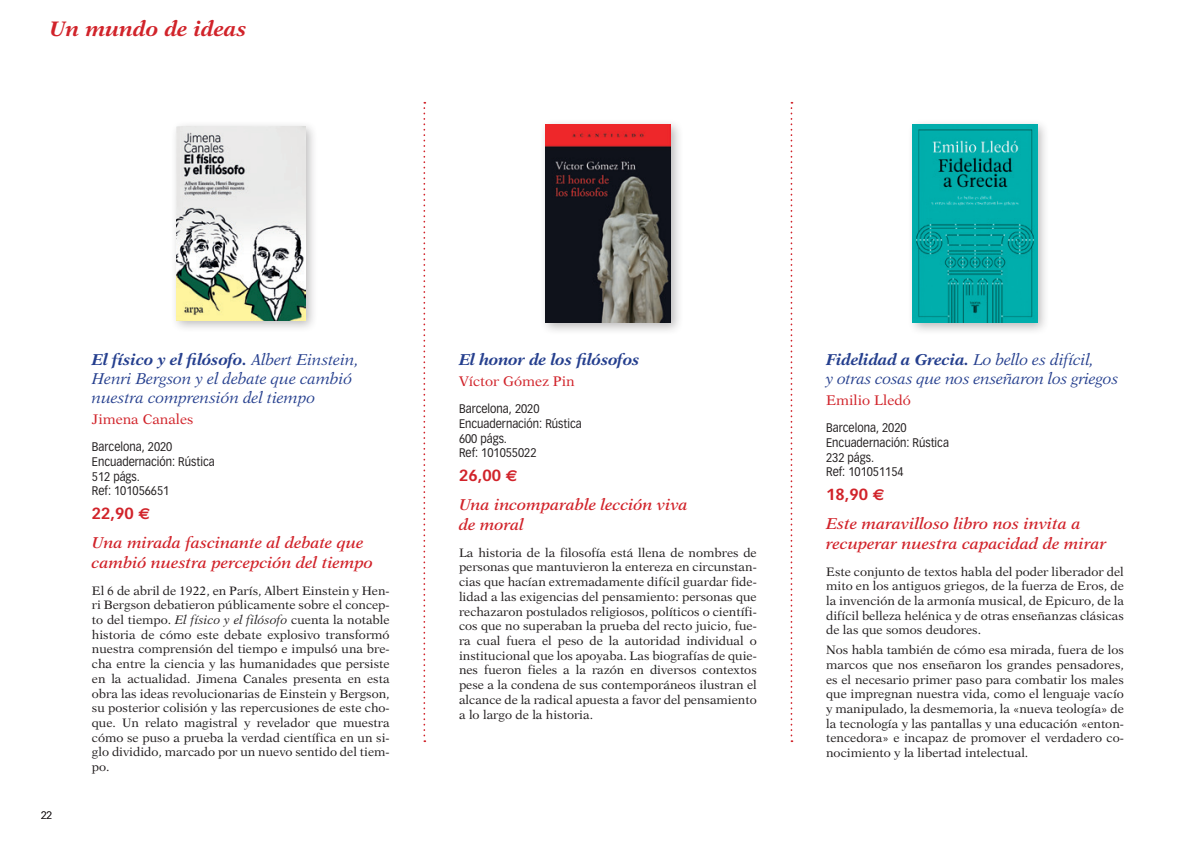
<style>
.page{position:relative;width:1191px;height:844px;background:#fff}
.page>*{position:absolute;margin:0;border:0;box-sizing:border-box;transform-origin:0 0}
.t1{font:italic 700 21px "New Aster";color:#d1232a}
.t2{font:italic 15.75px/18.9px "New Aster";letter-spacing:-.01em;color:#253f8e}
.t3{font:italic 600 15.75px/19.2px "New Aster";color:#d1232a}
.t4{font:italic 700 15.75px "New Aster";letter-spacing:-.01em;color:#253f8e}
.t5{font:700 15.75px "Vectora LH";color:#d1232a}
.t6{font:14px "New Aster";color:#d1232a}
.t7{font:12.25px/14.7px "New Aster";color:#231f20;text-align:justify}
.t8{font:12.25px/14.7px "Vectora LH";color:#231f20;scale:.9 1}
.t9{font:300 10.5px "Vectora LH";color:#231f20}
.s1{font-weight:700}
.s2{font-family:"Euro Sans"}
.s3{font-style:italic}
</style>
<div class="page">
<svg style="left:423px;top:102px;width:2px;height:639px"></svg>
<svg style="left:790px;top:102px;width:2px;height:639px"></svg>
<div style="left:170px;top:121px;width:148px;height:212px;background:#231f20;opacity:.3"></div>
<img style="left:176px;top:126px;width:129px;height:194px">
<div style="left:539px;top:118px;width:144px;height:218px;background:#231f20;opacity:.3"></div>
<img style="left:545px;top:124px;width:126px;height:198px">
<div style="left:907px;top:118px;width:142px;height:218px;background:#231f20;opacity:.3"></div>
<img style="left:913px;top:124px;width:124px;height:198px">
<h1 class="t1" style="left:50px;top:16px;width:199px">Un mundo de ideas</h1>
<p class="t9" style="left:41px;top:809px;width:12px">22</p>
<p class="t2" style="left:92px;top:350px;width:269px"><span class="s1">El físico y el filósofo.</span> Albert Einstein,<br>Henri Bergson y el debate que cambió nuestra comprensión del tiempo</p>
<p class="t6" style="left:92px;top:411px;width:103px">Jimena Canales</p>
<p class="t8" style="left:92px;top:439px;width:138px">Barcelona, 2020<br>Encuadernación: Rústica<br>512 págs.<br>Ref: 101056651</p>
<p class="t5" style="left:92px;top:504px;width:60px">22,90 <span class="s2">€</span></p>
<p class="t3" style="left:92px;top:533px;width:283px">Una mirada fascinante al debate que cambió nuestra percepción del tiempo</p>
<p class="t7" style="left:92px;top:582px;width:299px">El 6 de abril de 1922, en París, Albert Einstein y Hen&shy;ri Bergson debatieron públicamente sobre el concep&shy;to del tiempo. <span class="s3">El físico y el filósofo</span> cuenta la notable historia de cómo este debate explosivo transformó nuestra comprensión del tiempo e impulsó una bre&shy;cha entre la ciencia y las humanidades que persiste en la actualidad. Jimena Canales presenta en esta obra las ideas revolucionarias de Einstein y Bergson, su posterior colisión y las repercusiones de este cho&shy;que. Un relato magistral y revelador que muestra cómo se puso a prueba la verdad científica en un si&shy;glo dividido, marcado por un nuevo sentido del tiem&shy;po.</p>
<p class="t4" style="left:459px;top:350px;width:182px">El honor de los filósofos</p>
<p class="t6" style="left:459px;top:373px;width:117px">Víctor Gómez Pin</p>
<p class="t8" style="left:459px;top:401px;width:138px">Barcelona, 2020<br>Encuadernación: Rústica<br>600 págs.<br>Ref: 101055022</p>
<p class="t5" style="left:459px;top:466px;width:60px">26,00 <span class="s2">€</span></p>
<p class="t3" style="left:459px;top:495px;width:230px">Una incomparable lección viva de moral</p>
<p class="t7" style="left:459px;top:545px;width:299px">La historia de la filosofía está llena de nombres de personas que mantuvieron la entereza en circunstan&shy;cias que hacían extremadamente difícil guardar fide&shy;lidad a las exigencias del pensamiento: personas que rechazaron postulados religiosos, políticos o científi&shy;cos que no superaban la prueba del recto juicio, fue&shy;ra cual fuera el peso de la autoridad individual o institucional que los apoyaba. Las biografías de quie&shy;nes fueron fieles a la razón en diversos contextos pese a la condena de sus contemporáneos ilustran el alcance de la radical apuesta a favor del pensamiento a lo largo de la historia.</p>
<p class="t2" style="left:826px;top:350px;width:294px"><span class="s1">Fidelidad a Grecia.</span> Lo bello es difícil,<br>y otras cosas que nos enseñaron los griegos</p>
<p class="t6" style="left:826px;top:392px;width:86px">Emilio Lledó</p>
<p class="t8" style="left:826px;top:420px;width:138px">Barcelona, 2020<br>Encuadernación: Rústica<br>232 págs.<br>Ref: 101051154</p>
<p class="t5" style="left:826px;top:485px;width:60px">18,90 <span class="s2">€</span></p>
<p class="t3" style="left:826px;top:514px;width:282px">Este maravilloso libro nos invita a recuperar nuestra capacidad de mirar</p>
<p class="t7" style="left:826px;top:563px;width:299px">Este conjunto de textos habla del poder liberador del mito en los antiguos griegos, de la fuerza de Eros, de la invención de la armonía musical, de Epicuro, de la difícil belleza helénica y de otras enseñanzas clásicas de las que somos deudores.</p>
<p class="t7" style="left:826px;top:642px;width:299px">Nos habla también de cómo esa mirada, fuera de los marcos que nos enseñaron los grandes pensadores, es el necesario primer paso para combatir los males que impregnan nuestra vida, como el lenguaje vacío y manipulado, la desmemoria, la «nueva teología» de la tecnología y las pantallas y una educación «enton&shy;tencedora» e incapaz de promover el verdadero co&shy;nocimiento y la libertad intelectual.</p>
</div>
